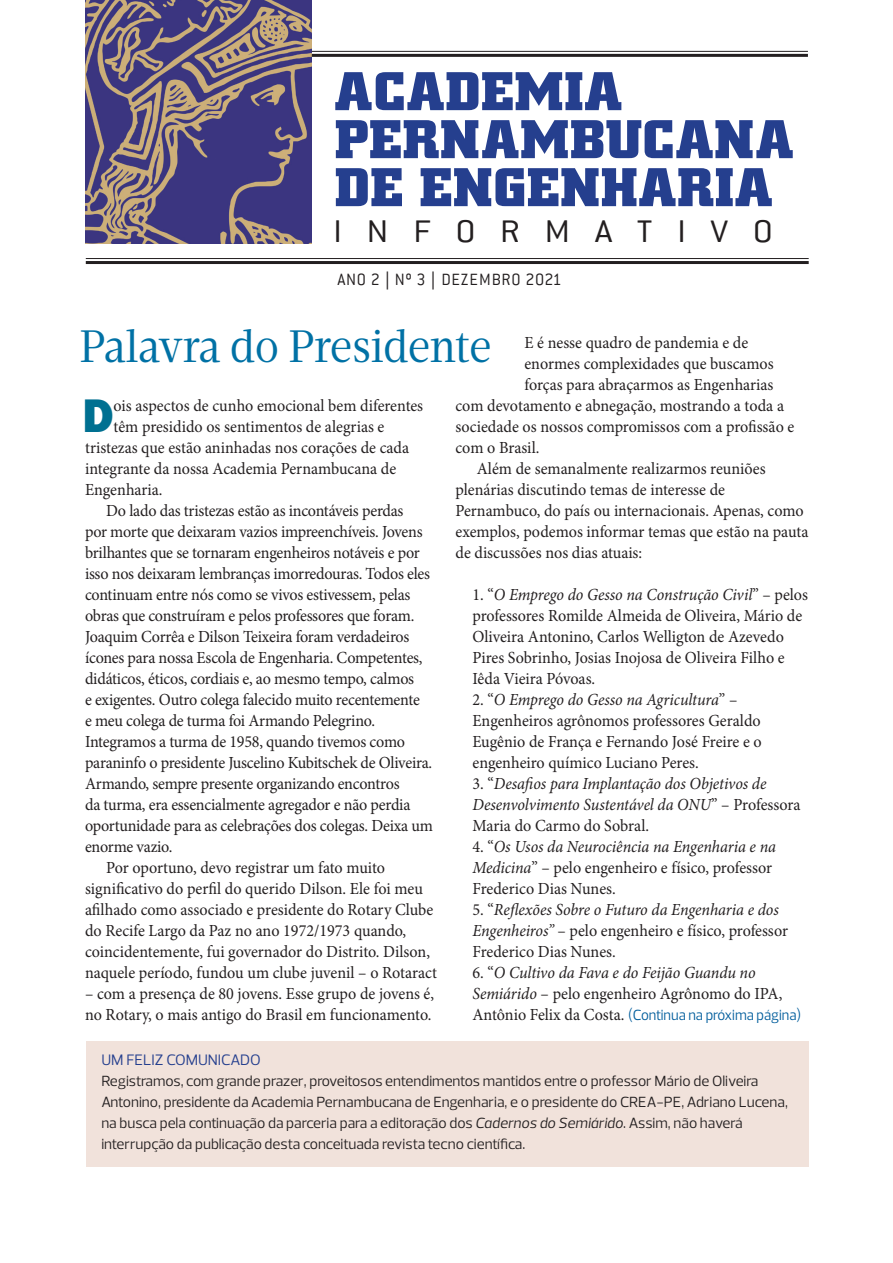
<style>
.page{position:relative;width:893px;height:1263px;background:#fff}
.page>*{position:absolute;margin:0;border:0;box-sizing:border-box;transform-origin:0 0}
.t1{font:700 57px/48px "City D";color:#253f8e;scale:1.1 1}
.t2{font:800 48.45px "Franklin Gothic";color:#007091;scale:.95 1}
.t3{font:46.5px "Velino Text";letter-spacing:-.005em;color:#0071a5;scale:.9 1}
.t4{font:300 34.5px "Conduit ITC";color:#231f20;scale:1.15 1}
.t5{font:300 18px "Conduit ITC";letter-spacing:.025em;color:#231f20}
.t6{font:16.95px/21px "Minion Pro";letter-spacing:-.01em;color:#231f20;scale:.95 1}
.t7{font:italic 16.95px/21px "Minion Pro";letter-spacing:-.01em;color:#231f20;scale:.95 1}
.t8{font:15.45px "Prelo";color:#253f8e}
.t9{font:15px/21px "Prelo";color:#231f20}
.t10{font:15px "Prelo";color:#005d9c;scale:.95 1}
.s1{font-family:"Minion Pro";font-weight:400}
.s2{font-style:italic}
.s3{font-style:normal}
.s4{font-family:"Minion Pro";font-size:16.95px;color:#231f20}
</style>
<div class="page">
<div style="left:86px;top:1041px;width:723px;height:126px;background:#f1e2db"></div>
<img style="left:85px;top:0;width:227px;height:243px">
<hr style="left:312px;top:51px;width:496px;height:1px;background:#231f20">
<hr style="left:312px;top:54px;width:496px;height:3px;background:#231f20">
<hr style="left:86px;top:258px;width:723px;height:1px;background:#231f20">
<hr style="left:86px;top:261px;width:723px;height:3px;background:#231f20">
<h1 class="t1" style="left:334px;top:68px;width:419px">ACADEMIA<br>PERNAMBUCANA<br>DE ENGENHARIA</h1>
<h3 class="t4" style="left:333px;top:213px;width:384px">I N F O R M A T I V O</h3>
<p class="t5" style="left:337px;top:270px;width:226px">ANO 2 <span class="s1">|</span> Nº 3 <span class="s1">|</span> DEZEM BRO 2021</p>
<h3 class="t3" style="left:79px;top:318px;width:459px">Palavra do Presidente</h3>
<p class="t6" style="left:524px;top:332px;width:237px">E é nesse quadro de pandemia e de</p>
<p class="t6" style="left:524px;top:353px;width:264px">enormes complexidades que buscamos</p>
<p class="t6" style="left:524px;top:374px;width:264px">forças para abraçarmos as Engenharias</p>
<p class="t6" style="left:455px;top:395px;width:347px">com devotamento e abnegação, mostrando a toda a</p>
<p class="t6" style="left:455px;top:416px;width:358px">sociedade os nossos compromissos com a profissão e</p>
<p class="t6" style="left:455px;top:437px;width:90px">com o Brasil.</p>
<p class="t6" style="left:477px;top:458px;width:306px">Além de semanalmente realizarmos reuniões</p>
<p class="t6" style="left:455px;top:479px;width:285px">plenárias discutindo temas de interesse de</p>
<p class="t6" style="left:455px;top:500px;width:368px">Pernambuco, do país ou internacionais. Apenas, como</p>
<p class="t6" style="left:455px;top:521px;width:373px">exemplos, podemos informar temas que estão na pauta</p>
<p class="t6" style="left:455px;top:542px;width:198px">de discussões nos dias atuais:</p>
<p class="t6" style="left:472px;top:584px;width:355px">1. “<span class="s2">O Emprego do Gesso na Construção Civil</span>” – pelos professores Romilde Almeida de Oliveira, Mário de Oliveira Antonino, Carlos Welligton de Azevedo Pires Sobrinho, Josias Inojosa de Oliveira Filho e Iêda Vieira Póvoas.</p>
<p class="t6" style="left:472px;top:689px;width:306px">2. “<span class="s2">O Emprego do Gesso na Agricultura</span>” – Engenheiros agrônomos professores Geraldo Eugênio de França e Fernando José Freire e o engenheiro químico Luciano Peres.</p>
<p class="t7" style="left:472px;top:773px;width:347px"><span class="s3">3. “</span>Desafios para Implantação dos Objetivos de<br>Desenvolvimento Sustentável da ONU<span class="s3">” – Professora<br>Maria do Carmo do Sobral.</span></p>
<p class="t6" style="left:472px;top:836px;width:321px">4. “<span class="s2">Os Usos da Neurociência na Engenharia e na<br>Medicina</span>” – pelo engenheiro e físico, professor<br>Frederico Dias Nunes.</p>
<p class="t6" style="left:472px;top:899px;width:334px">5. “<span class="s2">Reflexões Sobre o Futuro da Engenharia e dos<br>Engenheiros”</span> – pelo engenheiro e físico, professor<br>Frederico Dias Nunes.</p>
<p class="t7" style="left:472px;top:962px;width:328px"><span class="s3">6. “</span>O Cultivo da Fava e do Feijão Guandu no<br>Semiárido <span class="s3">– pelo engenheiro Agrônomo do IPA,</span></p>
<p class="t10" style="left:472px;top:1006px;width:348px"><span class="s4">Antônio Felix da Costa.</span> (Continua na próxima página)</p>
<h2 class="t2" style="left:82px;top:384px;width:34px">D</h2>
<p class="t6" style="left:114px;top:395px;width:327px">ois aspectos de cunho emocional bem diferentes</p>
<p class="t6" style="left:114px;top:416px;width:287px">têm presidido os sentimentos de alegrias e</p>
<p class="t6" style="left:85px;top:437px;width:343px">tristezas que estão aninhadas nos corações de cada</p>
<p class="t6" style="left:85px;top:458px;width:329px">integrante da nossa Academia Pernambucana de</p>
<p class="t6" style="left:85px;top:479px;width:83px">Engenharia.</p>
<p class="t6" style="left:106px;top:500px;width:314px">Do lado das tristezas estão as incontáveis perdas</p>
<p class="t6" style="left:85px;top:521px;width:357px">por morte que deixaram vazios impreenchíveis. Jovens</p>
<p class="t6" style="left:85px;top:542px;width:354px">brilhantes que se tornaram engenheiros notáveis e por</p>
<p class="t6" style="left:85px;top:563px;width:365px">isso nos deixaram lembranças imorredouras. Todos eles</p>
<p class="t6" style="left:85px;top:584px;width:344px">continuam entre nós como se vivos estivessem, pelas</p>
<p class="t6" style="left:85px;top:605px;width:348px">obras que construíram e pelos professores que foram.</p>
<p class="t6" style="left:85px;top:626px;width:343px">Joaquim Corrêa e Dilson Teixeira foram verdadeiros</p>
<p class="t6" style="left:85px;top:647px;width:357px">ícones para nossa Escola de Engenharia. Competentes,</p>
<p class="t6" style="left:85px;top:668px;width:348px">didáticos, éticos, cordiais e, ao mesmo tempo, calmos</p>
<p class="t6" style="left:85px;top:689px;width:354px">e exigentes. Outro colega falecido muito recentemente</p>
<p class="t6" style="left:85px;top:710px;width:307px">e meu colega de turma foi Armando Pelegrino.</p>
<p class="t6" style="left:85px;top:731px;width:338px">Integramos a turma de 1958, quando tivemos como</p>
<p class="t6" style="left:85px;top:752px;width:367px">paraninfo o presidente Juscelino Kubitschek de Oliveira.</p>
<p class="t6" style="left:85px;top:773px;width:333px">Armando, sempre presente organizando encontros</p>
<p class="t6" style="left:85px;top:794px;width:344px">da turma, era essencialmente agregador e não perdia</p>
<p class="t6" style="left:85px;top:815px;width:368px">oportunidade para as celebrações dos colegas. Deixa um</p>
<p class="t6" style="left:85px;top:836px;width:94px">enorme vazio.</p>
<p class="t6" style="left:106px;top:857px;width:295px">Por oportuno, devo registrar um fato muito</p>
<p class="t6" style="left:85px;top:878px;width:357px">significativo do perfil do querido Dilson. Ele foi meu</p>
<p class="t6" style="left:85px;top:899px;width:368px">afilhado como associado e presidente do Rotary Clube</p>
<p class="t6" style="left:85px;top:920px;width:340px">do Recife Largo da Paz no ano 1972/1973 quando,</p>
<p class="t6" style="left:85px;top:941px;width:365px">coincidentemente, fui governador do Distrito. Dilson,</p>
<p class="t6" style="left:85px;top:962px;width:372px">naquele período, fundou um clube juvenil – o Rotaract</p>
<p class="t6" style="left:85px;top:983px;width:369px">– com a presença de 80 jovens. Esse grupo de jovens é, no Rotary, o mais antigo do Brasil em funcionamento.</p>
<p class="t8" style="left:101px;top:1050px;width:161px">UM FELIZ COMUNICADO</p>
<p class="t9" style="left:101px;top:1071px;width:688px">Registramos, com grande prazer, proveitosos entendimentos mantidos entre o professor Mário de Oliveira Antonino, presidente da Academia Pernambucana de Engenharia, e o presidente do CREA-PE, Adriano Lucena, na busca pela continuação da parceria para a editoração dos <span class="s2">Cadernos do Semiárido</span>. Assim, não haverá interrupção da publicação desta conceituada revista tecno científica.</p>
</div>
